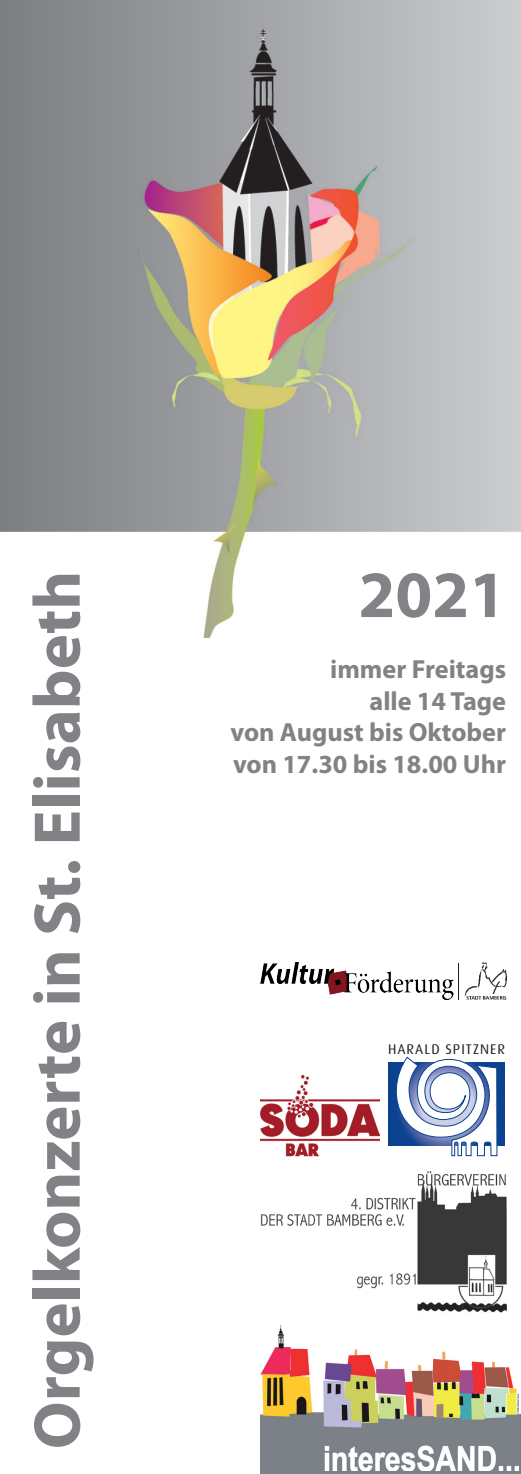
<style>
.page{position:relative;width:521px;height:1474px;background:#fff}
.page>*{position:absolute;margin:0;border:0;box-sizing:border-box;transform-origin:0 0}
.t1{font:700 66.5px "Myriad Pro";color:#808285}
.t2{font:700 66.5px "Myriad Pro";color:#818386}
.t3{font:700 26.25px/31.5px "Myriad Pro";color:#808285;text-align:right}
.t4{font:14px "Dax";letter-spacing:.075em;color:#231f20}
</style>
<div class="page">
<img style="left:0;top:0;width:521px;height:638px">
<div style="left:260px;top:591px;width:261px;height:47px;background:#fff"></div>
<svg style="left:260px;top:1414px;width:261px;height:59px"></svg>
<img style="left:261px;top:1325px;width:257px;height:145px">
<img style="left:261px;top:1171px;width:245px;height:141px">
<img style="left:260px;top:962px;width:193px;height:37px">
<hr style="left:458px;top:962px;width:1px;height:37px;background:#231f20">
<img style="left:464px;top:962px;width:42px;height:37px">
<img style="left:260px;top:1075px;width:120px;height:81px">
<div style="left:342px;top:556px;width:164px;height:72px;background:#fff"></div>
<div style="left:389px;top:1062px;width:115px;height:83px;background:#0b4391"></div>
<svg style="left:396px;top:1056px;width:102px;height:100px"></svg>
<div style="left:510px;top:1414px;width:11px;height:50px;background:#7c8088"></div>
<h1 class="t1" style="left:14px;top:1449px;width:880px;rotate:-90deg">Orgelkonzerte in St. Elisabeth</h1>
<h1 class="t2" style="left:358px;top:551px;width:149px">2021</h1>
<p class="t3" style="left:231px;top:652px;width:277px">immer Freitags<br>alle 14 Tage<br>von August bis Oktober von 17.30 bis 18.00 Uhr</p>
<p class="t4" style="left:388px;top:1041px;width:119px">HARALD SPITZNER</p>
</div>
